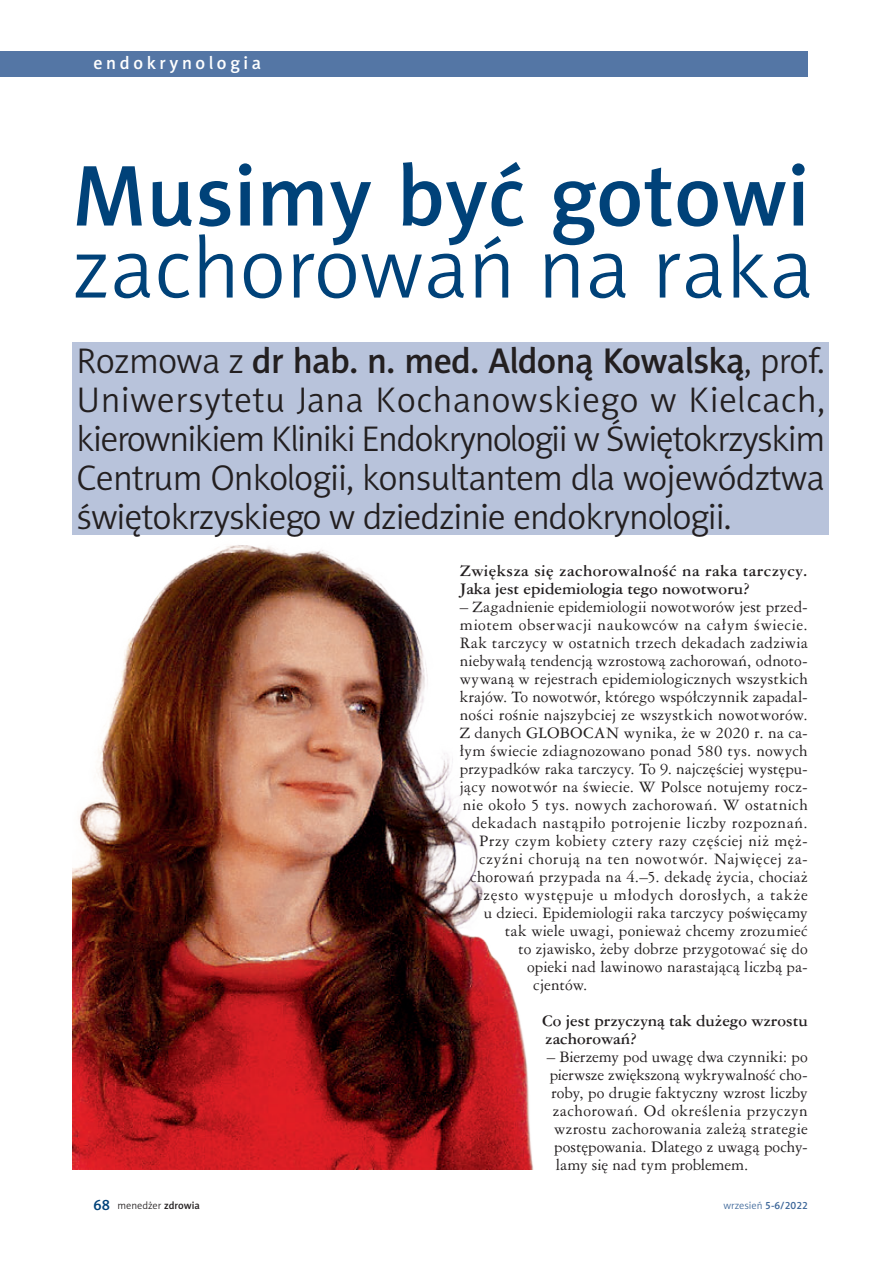
<style>
.page{position:relative;width:893px;height:1263px;background:#fff}
.page>*{position:absolute;margin:0;border:0;box-sizing:border-box;transform-origin:0 0}
.Tytul_1{font:87px/72px "Naomi Sans EFN Light";color:#004279}
.lead{font:36px/39px "Naomi Sans EFN Light";letter-spacing:-.03em;color:#231f20;text-align:justify}
.Belka_lewa{font:18px "Naomi Sans EFN Medium";letter-spacing:.2em;color:#fff}
.tekst_bez_wciecia{font:15px "Ameri Garmnd PL";letter-spacing:.015em;color:#231f20}
.tekst_bez_wciecia-2{font:15px "Ameri Garmnd PL";letter-spacing:.035em;color:#231f20}
.tekst_bez_wciecia-3{font:15px "Ameri Garmnd PL";letter-spacing:-.005em;color:#231f20}
.tekst_bez_wciecia-4{font:15px "Ameri Garmnd PL";letter-spacing:.04em;color:#231f20}
.Wywiad_pytanie{font:700 15px/18px "Ameri Garmnd PL";letter-spacing:.025em;color:#231f20}
.Wywiad_pytanie-2{font:700 15px/18px "Ameri Garmnd PL";color:#231f20}
.t1{font:10.5px "Naomi Sans EFN Light";color:#231f20}
.t2{font:10.5px "Naomi Sans EFN Light";color:#3d6799}
.s1{font-family:"Naomi Sans EFN Medium"}
.s2{font-family:"Naomi Sans EFN Medium";font-size:15px;color:#004279}
</style>
<div class="page">
<div style="left:0;top:51px;width:808px;height:26px;background:#5476a5"></div>
<div style="left:72px;top:342px;width:757px;height:193px;background:#b8c3db"></div>
<img style="left:72px;top:545px;width:462px;height:624px">
<p class="Belka_lewa" style="left:94px;top:52px;width:169px">endokrynologia</p>
<p class="Tytul_1" style="left:72px;top:160px;width:743px"><span class="s1">Musimy być gotowi </span>zachorowań na raka</p>
<p class="lead" style="left:77px;top:341px;width:750px">Rozmowa z <span class="s1">dr hab. n. med. Aldoną Kowalską</span>, prof.<br>Uniwersytetu Jana Kochanowskiego w Kielcach, kierownikiem Kliniki Endokrynologii w Świętokrzyskim Centrum Onkologii, konsultantem dla województwa świętokrzyskiego w dziedzinie endokrynologii.</p>
<p class="Wywiad_pytanie" style="left:460px;top:561px;width:349px">Zwiększa się zachorowalność na raka tarczycy.<br>Jaka jest epidemiologia tego nowotworu?</p>
<p class="tekst_bez_wciecia" style="left:460px;top:597px;width:349px">– Zagadnienie epidemiologii nowotworów jest przed-</p>
<p class="tekst_bez_wciecia-4" style="left:460px;top:615px;width:349px">miotem obserwacji naukowców na całym świecie.</p>
<p class="tekst_bez_wciecia" style="left:460px;top:633px;width:350px">Rak tarczycy w ostatnich trzech dekadach zadziwia</p>
<p class="tekst_bez_wciecia" style="left:460px;top:651px;width:349px">niebywałą tendencją wzrostową zachorowań, odnoto-</p>
<p class="tekst_bez_wciecia" style="left:460px;top:669px;width:350px">wywaną w rejestrach epidemiologicznych wszystkich</p>
<p class="tekst_bez_wciecia" style="left:460px;top:687px;width:349px">krajów. To nowotwór, którego współczynnik zapadal-</p>
<p class="tekst_bez_wciecia" style="left:460px;top:705px;width:349px">ności rośnie najszybciej ze wszystkich nowotworów.</p>
<p class="tekst_bez_wciecia" style="left:460px;top:723px;width:349px">Z danych GLOBOCAN wynika, że w 2020 r. na ca-</p>
<p class="tekst_bez_wciecia" style="left:460px;top:741px;width:349px">łym świecie zdiagnozowano ponad 580 tys. nowych</p>
<p class="tekst_bez_wciecia" style="left:460px;top:759px;width:349px">przypadków raka tarczycy. To 9. najczęściej występu-</p>
<p class="tekst_bez_wciecia" style="left:460px;top:777px;width:349px">jący nowotwór na świecie. W Polsce notujemy rocz-</p>
<p class="tekst_bez_wciecia" style="left:463px;top:795px;width:347px">nie około 5 tys. nowych zachorowań. W ostatnich</p>
<p class="tekst_bez_wciecia-2" style="left:472px;top:813px;width:338px">dekadach nastąpiło potrojenie liczby rozpoznań.</p>
<p class="tekst_bez_wciecia-2" style="left:479px;top:831px;width:330px">Przy czym kobiety cztery razy częściej niż męż-</p>
<p class="tekst_bez_wciecia-2" style="left:479px;top:849px;width:330px">czyźni chorują na ten nowotwór. Najwięcej za-</p>
<p class="tekst_bez_wciecia" style="left:470px;top:867px;width:339px">chorowań przypada na 4.–5. dekadę życia, chociaż</p>
<p class="tekst_bez_wciecia-4" style="left:476px;top:885px;width:333px">często występuje u młodych dorosłych, a także</p>
<p class="tekst_bez_wciecia" style="left:484px;top:903px;width:325px">u dzieci. Epidemiologii raka tarczycy poświęcamy</p>
<p class="tekst_bez_wciecia" style="left:505px;top:921px;width:304px">tak wiele uwagi, ponieważ chcemy zrozumieć</p>
<p class="tekst_bez_wciecia" style="left:518px;top:939px;width:291px">to zjawisko, żeby dobrze przygotować się do</p>
<p class="tekst_bez_wciecia" style="left:527px;top:957px;width:282px">opieki nad lawinowo narastającą liczbą pa-</p>
<p class="tekst_bez_wciecia" style="left:533px;top:975px;width:56px">cjentów.</p>
<p class="Wywiad_pytanie-2" style="left:542px;top:1011px;width:267px">Co jest przyczyną tak dużego wzrostu zachorowań?</p>
<p class="tekst_bez_wciecia" style="left:547px;top:1047px;width:263px">– Bierzemy pod uwagę dwa czynniki: po</p>
<p class="tekst_bez_wciecia-3" style="left:550px;top:1065px;width:259px">pierwsze zwiększoną wykrywalność cho-</p>
<p class="tekst_bez_wciecia" style="left:551px;top:1083px;width:258px">roby, po drugie faktyczny wzrost liczby</p>
<p class="tekst_bez_wciecia-2" style="left:553px;top:1101px;width:256px">zachorowań. Od określenia przyczyn</p>
<p class="tekst_bez_wciecia" style="left:554px;top:1119px;width:255px">wzrostu zachorowania zależą strategie</p>
<p class="tekst_bez_wciecia-3" style="left:554px;top:1137px;width:255px">postępowania. Dlatego z uwagą pochy-</p>
<p class="tekst_bez_wciecia-3" style="left:556px;top:1155px;width:194px">lamy się nad tym problemem.</p>
<p class="t1" style="left:94px;top:1199px;width:108px"><span class="s2">68</span> menedżer <span class="s1">zdrowia</span></p>
<p class="t2" style="left:723px;top:1199px;width:86px">wrzesień <span class="s1">5-6/2022</span></p>
</div>
